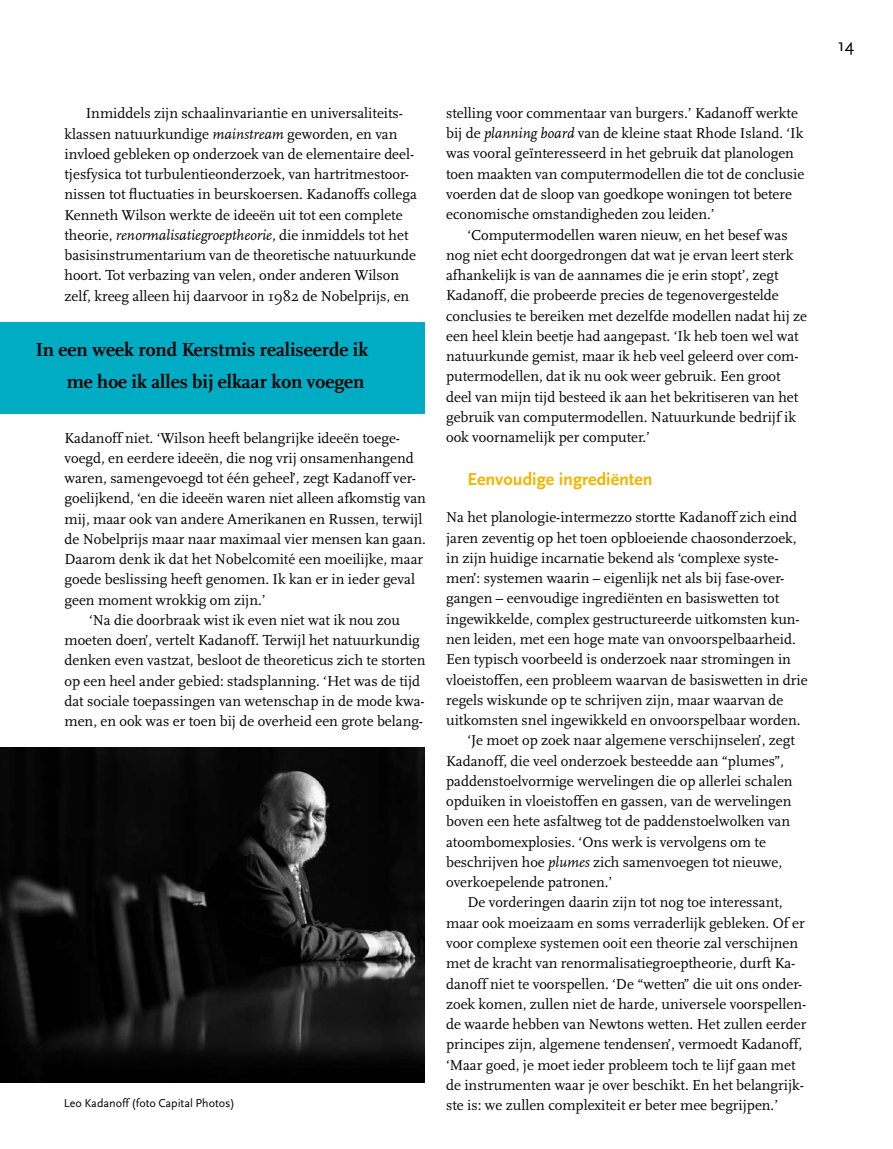
<style>
.page{position:relative;width:893px;height:1149px;background:#fff}
.page>*{position:absolute;margin:0;border:0;box-sizing:border-box;transform-origin:0 0}
.t1{font:700 19.5px "Scala";color:#000}
.t2{font:700 18px "Scala Sans LF";color:#f0b600}
.t3{font:18px "Scala Sans";color:#000}
.t4{font:15px/20.2px "Scala";color:#000}
.t5{font:12px "Scala Sans";color:#000}
.s1{font-style:italic}
</style>
<div class="page">
<div style="left:0;top:322px;width:425px;height:92px;background:#00abc4"></div>
<img style="left:0;top:747px;width:424px;height:335px">
<p class="t4" style="left:64px;top:103px;width:354px;text-indent:21px">Inmiddels zijn schaalinvariantie en universaliteits&shy;klassen natuurkundige <span class="s1">mainstream</span> geworden, en van invloed gebleken op onderzoek van de elementaire deel&shy;tjesfysica tot turbulentieonderzoek, van hartritmestoor&shy;nissen tot fluctuaties in beurskoersen. Kadanoffs collega Kenneth Wilson werkte de ideeën uit tot een complete theorie, <span class="s1">renormalisatiegroeptheorie</span>, die inmiddels tot het basisinstrumentarium van de theoretische natuurkunde hoort. Tot verbazing van velen, onder anderen Wilson zelf, kreeg alleen hij daarvoor in 1982 de Nobelprijs, en</p>
<h1 class="t1" style="left:36px;top:338px;width:334px">In een week rond Kerstmis realiseerde ik</h1>
<h1 class="t1" style="left:67px;top:370px;width:299px">me hoe ik alles bij elkaar kon voegen</h1>
<p class="t4" style="left:64px;top:427px;width:337px">Kadanoff niet. ‘Wilson heeft belangrijke ideeën toege-</p>
<p class="t4" style="left:64px;top:448px;width:351px">voegd, en eerdere ideeën, die nog vrij onsamenhangend</p>
<p class="t4" style="left:64px;top:468px;width:353px">waren, samengevoegd tot één geheel’, zegt Kadanoff ver-</p>
<p class="t4" style="left:64px;top:488px;width:363px">goelijkend, ‘en die ideeën waren niet alleen afkomstig van</p>
<p class="t4" style="left:64px;top:508px;width:359px">mij, maar ook van andere Amerikanen en Russen, terwijl</p>
<p class="t4" style="left:64px;top:529px;width:363px">de Nobelprijs maar naar maximaal vier mensen kan gaan.</p>
<p class="t4" style="left:64px;top:549px;width:360px">Daarom denk ik dat het Nobelcomité een moeilijke, maar</p>
<p class="t4" style="left:64px;top:569px;width:352px">goede beslissing heeft genomen. Ik kan er in ieder geval</p>
<p class="t4" style="left:64px;top:589px;width:203px">geen moment wrokkig om zijn.’</p>
<p class="t4" style="left:89px;top:610px;width:312px">‘Na die doorbraak wist ik even niet wat ik nou zou</p>
<p class="t4" style="left:64px;top:630px;width:357px">moeten doen’, vertelt Kadanoff. Terwijl het natuurkundig</p>
<p class="t4" style="left:64px;top:650px;width:362px">denken even vastzat, besloot de theoreticus zich te storten</p>
<p class="t4" style="left:64px;top:670px;width:357px">op een heel ander gebied: stadsplanning. ‘Het was de tijd</p>
<p class="t4" style="left:64px;top:691px;width:362px">dat sociale toepassingen van wetenschap in de mode kwa-</p>
<p class="t4" style="left:64px;top:711px;width:360px">men, en ook was er toen bij de overheid een grote belang-</p>
<p class="t5" style="left:64px;top:1096px;width:173px">Leo Kadanoff (foto Capital Photos)</p>
<p class="t4" style="left:446px;top:103px;width:360px">stelling voor commentaar van burgers.’ Kadanoff werkte bij de <span class="s1">planning board</span> van de kleine staat Rhode Island. ‘Ik was vooral geïnteresseerd in het gebruik dat planologen toen maakten van computermodellen die tot de conclusie voerden dat de sloop van goedkope woningen tot betere economische omstandigheden zou leiden.’</p>
<p class="t4" style="left:446px;top:225px;width:363px;text-indent:21px">‘Computermodellen waren nieuw, en het besef was nog niet echt doorgedrongen dat wat je ervan leert sterk afhankelijk is van de aannames die je erin stopt’, zegt Kadanoff, die probeerde precies de tegenovergestelde conclusies te bereiken met dezelfde modellen nadat hij ze een heel klein beetje had aangepast. ‘Ik heb toen wel wat natuurkunde gemist, maar ik heb veel geleerd over com&shy;putermodellen, dat ik nu ook weer gebruik. Een groot deel van mijn tijd besteed ik aan het bekritiseren van het gebruik van computermodellen. Natuurkunde bedrijf ik ook voornamelijk per computer.’</p>
<p class="t2" style="left:467px;top:469px;width:187px">Eenvoudige ingrediënten</p>
<p class="t4" style="left:446px;top:507px;width:352px">Na het planologie-intermezzo stortte Kadanoff zich eind</p>
<p class="t4" style="left:446px;top:527px;width:352px">jaren zeventig op het toen opbloeiende chaosonderzoek,</p>
<p class="t4" style="left:446px;top:548px;width:334px">in zijn huidige incarnatie bekend als ‘complexe syste-</p>
<p class="t4" style="left:446px;top:568px;width:340px">men’: systemen waarin – eigenlijk net als bij fase-over-</p>
<p class="t4" style="left:446px;top:588px;width:335px">gangen – eenvoudige ingrediënten en basiswetten tot</p>
<p class="t4" style="left:446px;top:608px;width:355px">ingewikkelde, complex gestructureerde uitkomsten kun-</p>
<p class="t4" style="left:446px;top:629px;width:351px">nen leiden, met een hoge mate van onvoorspelbaarheid.</p>
<p class="t4" style="left:446px;top:649px;width:346px">Een typisch voorbeeld is onderzoek naar stromingen in</p>
<p class="t4" style="left:446px;top:669px;width:363px">vloeistoffen, een probleem waarvan de basiswetten in drie</p>
<p class="t4" style="left:446px;top:689px;width:339px">regels wiskunde op te schrijven zijn, maar waarvan de</p>
<p class="t4" style="left:446px;top:710px;width:356px">uitkomsten snel ingewikkeld en onvoorspelbaar worden.</p>
<p class="t4" style="left:467px;top:730px;width:329px">‘Je moet op zoek naar algemene verschijnselen’, zegt</p>
<p class="t4" style="left:446px;top:750px;width:339px">Kadanoff, die veel onderzoek besteedde aan “plumes”,</p>
<p class="t4" style="left:446px;top:770px;width:348px">paddenstoelvormige wervelingen die op allerlei schalen</p>
<p class="t4" style="left:446px;top:791px;width:347px">opduiken in vloeistoffen en gassen, van de wervelingen</p>
<p class="t4" style="left:446px;top:811px;width:346px">boven een hete asfaltweg tot de paddenstoelwolken van</p>
<p class="t4" style="left:446px;top:831px;width:321px">atoombomexplosies. ‘Ons werk is vervolgens om te</p>
<p class="t4" style="left:446px;top:851px;width:338px">beschrijven hoe <span class="s1">plumes</span> zich samenvoegen tot nieuwe,</p>
<p class="t4" style="left:446px;top:872px;width:168px">overkoepelende patronen.’</p>
<p class="t4" style="left:467px;top:892px;width:317px">De vorderingen daarin zijn tot nog toe interessant,</p>
<p class="t4" style="left:446px;top:912px;width:360px">maar ook moeizaam en soms verraderlijk gebleken. Of er</p>
<p class="t4" style="left:446px;top:932px;width:354px">voor complexe systemen ooit een theorie zal verschijnen</p>
<p class="t4" style="left:446px;top:953px;width:351px">met de kracht van renormalisatiegroeptheorie, durft Ka-</p>
<p class="t4" style="left:446px;top:973px;width:358px">danoff niet te voorspellen. ‘De “wetten” die uit ons onder-</p>
<p class="t4" style="left:446px;top:993px;width:362px">zoek komen, zullen niet de harde, universele voorspellen-</p>
<p class="t4" style="left:446px;top:1013px;width:362px">de waarde hebben van Newtons wetten. Het zullen eerder</p>
<p class="t4" style="left:446px;top:1034px;width:358px">principes zijn, algemene tendensen’, vermoedt Kadanoff,</p>
<p class="t4" style="left:446px;top:1054px;width:351px">‘Maar goed, je moet ieder probleem toch te lijf gaan met</p>
<p class="t4" style="left:446px;top:1074px;width:359px">de instrumenten waar je over beschikt. En het belangrijk-</p>
<p class="t4" style="left:446px;top:1094px;width:334px">ste is: we zullen complexiteit er beter mee begrijpen.’</p>
<p class="t3" style="left:842px;top:34px;width:20px">11 44</p>
<p class="t3" style="left:838px;top:35px;width:18px">14</p>
</div>
